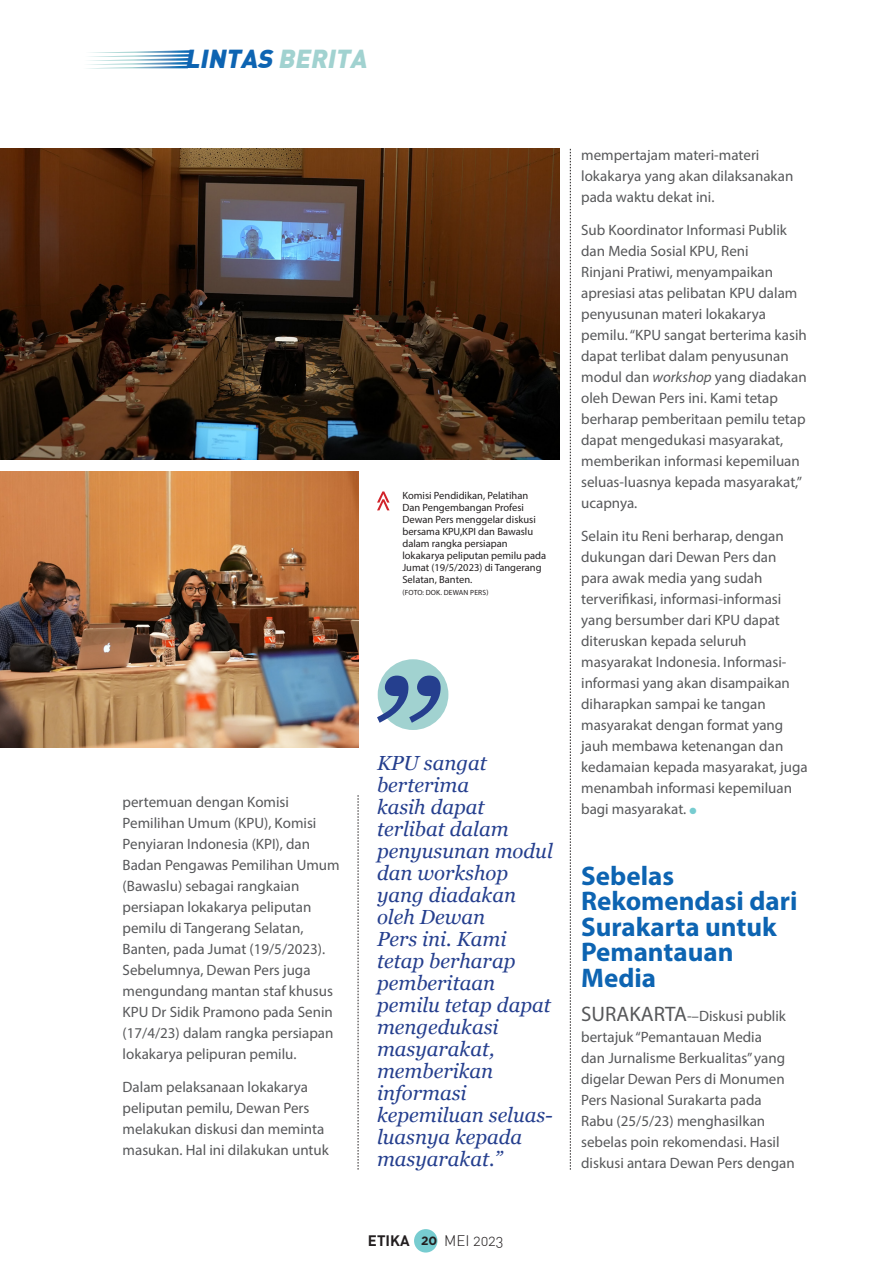
<style>
.page{position:relative;width:893px;height:1276px;background:#fff}
.page>*{position:absolute;margin:0;border:0;box-sizing:border-box;transform-origin:0 0}
.t1{font:700 27px/25.5px "Myriad Pro";color:#0d64b2}
.t2{font:italic 900 25.5px "DIN Alternate";color:#0d64b2}
.t3{font:italic 20.4px/21.9px "Georgia";color:#253f8e}
.t4{font:15px/21px "Myriad Pro";color:#57585a}
.t5{font:300 15px "DIN Alternate";color:#231f20}
.t6{font:700 15px "DIN";color:#231f20}
.t7{font:700 12px "Gotham";color:#231f20}
.t8{font:10.5px/12px "Myriad Pro";color:#231f20}
.t9{font:7.5px "Myriad Pro";letter-spacing:.02em;color:#231f20}
.s1{color:#a1d2d0}
.s2{font-style:italic}
.s3{color:#77ccd0}
.s4{font-size:21px}
</style>
<div class="page">
<div style="left:414px;top:1229px;width:23px;height:23px;background:#77ccd0;border-radius:50%"></div>
<svg style="left:88px;top:50px;width:103px;height:18px"></svg>
<img style="left:0;top:149px;width:560px;height:310px">
<img style="left:0;top:472px;width:358px;height:275px">
<svg style="left:377px;top:491px;width:13px;height:19px"></svg>
<svg style="left:570px;top:149px;width:1px;height:1020px"></svg>
<svg style="left:358px;top:795px;width:1px;height:374px"></svg>
<div style="left:378px;top:659px;width:70px;height:71px;background:#a1d2d0;border-radius:50%"></div>
<svg style="left:377px;top:675px;width:64px;height:48px"></svg>
<h2 class="t2" style="left:185px;top:42px;width:189px">LINTAS <span class="s1">BERITA</span></h2>
<p class="t4" style="left:123px;top:791px;width:219px">pertemuan dengan Komisi<br>Pemilihan Umum (KPU), Komisi<br>Penyiaran Indonesia (KPI), dan<br>Badan Pengawas Pemilihan Umum (Bawaslu) sebagai rangkaian persiapan lokakarya peliputan pemilu di Tangerang Selatan,<br>Banten, pada Jumat (19/5/2023).<br>Sebelumnya, Dewan Pers juga mengundang mantan staf khusus<br>KPU Dr Sidik Pramono pada Senin (17/4/23) dalam rangka persiapan lokakarya pelipuran pemilu.</p>
<p class="t4" style="left:123px;top:1076px;width:208px">Dalam pelaksanaan lokakarya peliputan pemilu, Dewan Pers melakukan diskusi dan meminta masukan. Hal ini dilakukan untuk</p>
<p class="t8" style="left:402px;top:490px;width:145px">Komisi Pendidikan, Pelatihan<br>Dan Pengembangan Profesi<br>Dewan Pers menggelar diskusi bersama KPU,KPI dan Bawaslu dalam rangka persiapan lokakarya peliputan pemilu pada<br>Jumat (19/5/2023) di Tangerang<br>Selatan, Banten.</p>
<p class="t9" style="left:402px;top:588px;width:87px">(FOTO: DOK. DEWAN PERS)</p>
<p class="t3" style="left:377px;top:751px;width:177px">KPU sangat berterima<br>kasih dapat terlibat dalam penyusunan modul dan workshop yang diadakan oleh Dewan<br>Pers ini. Kami tetap berharap pemberitaan pemilu tetap dapat mengedukasi masyarakat, memberikan informasi kepemiluan seluas&shy;luasnya kepada masyarakat.”</p>
<p class="t6" style="left:368px;top:1231px;width:43px">ETIKA</p>
<p class="t5" style="left:444px;top:1231px;width:61px">MEI 2023</p>
<p class="t7" style="left:421px;top:1234px;width:18px">20</p>
<p class="t4" style="left:581px;top:144px;width:214px">mempertajam materi-materi lokakarya yang akan dilaksanakan pada waktu dekat ini.</p>
<p class="t4" style="left:581px;top:219px;width:227px">Sub Koordinator Informasi Publik dan Media Sosial KPU, Reni<br>Rinjani Pratiwi, menyampaikan apresiasi atas pelibatan KPU dalam penyusunan materi lokakarya pemilu. “KPU sangat berterima kasih dapat terlibat dalam penyusunan modul dan <span class="s2">workshop</span> yang diadakan oleh Dewan Pers ini. Kami tetap berharap pemberitaan pemilu tetap dapat mengedukasi masyarakat, memberikan informasi kepemiluan seluas-luasnya kepada masyarakat,” ucapnya.</p>
<p class="t4" style="left:581px;top:525px;width:228px">Selain itu Reni berharap, dengan dukungan dari Dewan Pers dan para awak media yang sudah terverifikasi, informasi-informasi yang bersumber dari KPU dapat diteruskan kepada seluruh masyarakat Indonesia. Informasi&shy;informasi yang akan disampaikan diharapkan sampai ke tangan masyarakat dengan format yang jauh membawa ketenangan dan kedamaian kepada masyarakat, juga menambah informasi kepemiluan bagi masyarakat. <span class="s3">●</span></p>
<p class="t1" style="left:581px;top:862px;width:218px">Sebelas<br>Rekomendasi dari<br>Surakarta untuk<br>Pemantauan<br>Media</p>
<p class="t4" style="left:581px;top:1005px;width:215px"><span class="s4">SURAKARTA</span>-–Diskusi publik bertajuk “Pemantauan Media<br>dan Jurnalisme Berkualitas” yang digelar Dewan Pers di Monumen<br>Pers Nasional Surakarta pada<br>Rabu (25/5/23) menghasilkan sebelas poin rekomendasi. Hasil diskusi antara Dewan Pers dengan</p>
</div>
